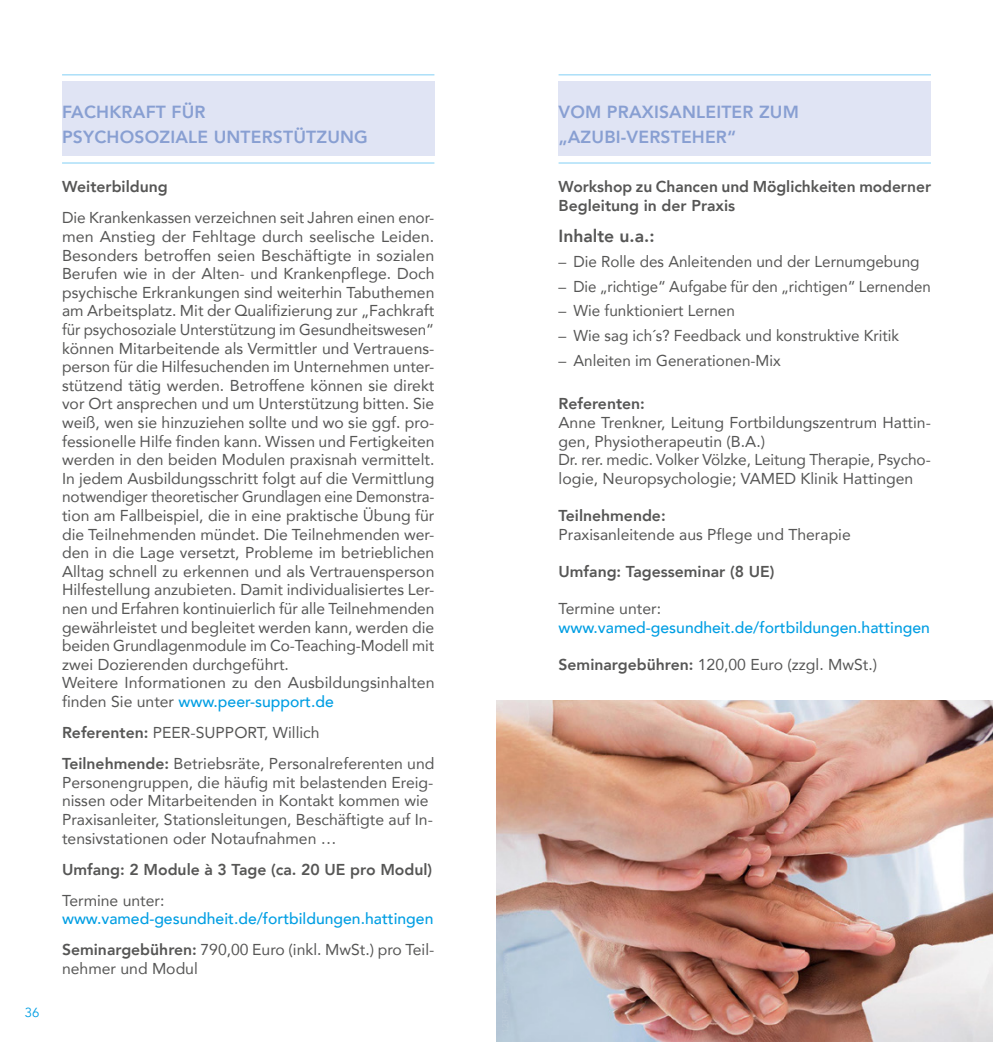
<style>
.page{position:relative;width:993px;height:1042px;background:#fff}
.page>*{position:absolute;margin:0;border:0;box-sizing:border-box;transform-origin:0 0}
.t1{font:800 17.5px/24.8px "Avenir";letter-spacing:.01em;color:#889fd2}
.t2{font:800 17.5px "Avenir";color:#565655}
.t3{font:15.75px/18.6px "Avenir";color:#565655}
.t4{font:800 15.75px/18.6px "Avenir";color:#565655}
.t5{font:500 15.75px/31px "Avenir";color:#009ee3}
.t6{font:13.12px "Avenir";color:#009ee3}
.s1{font-weight:500;color:#009ee3}
.s2{font-weight:800}
.s3{font-weight:800;color:#565655}
.s4{font-weight:400;color:#565655}
</style>
<div class="page">
<div style="left:62px;top:81px;width:372px;height:75px;background:#e0e4f4"></div>
<hr style="left:62px;top:74px;width:372px;height:1px;background:#82d0f5">
<hr style="left:62px;top:163px;width:372px;height:1px;background:#82d0f5">
<div style="left:558px;top:81px;width:372px;height:75px;background:#e0e4f4"></div>
<hr style="left:558px;top:74px;width:372px;height:1px;background:#82d0f5">
<hr style="left:558px;top:163px;width:372px;height:1px;background:#82d0f5">
<img style="left:496px;top:701px;width:496px;height:341px">
<p class="t6" style="left:25px;top:1005px;width:16px">36</p>
<p class="t1" style="left:62px;top:99px;width:307px">FACHKRAFT FÜR<br>PSYCHOSOZIALE UNTERSTÜTZUNG</p>
<p class="t4" style="left:62px;top:177px;width:107px">Weiterbildung</p>
<p class="t3" style="left:62px;top:208px;width:374px">Die Krankenkassen verzeichnen seit Jahren einen enor&shy;men Anstieg der Fehltage durch seelische Leiden.<br>Besonders betroffen seien Beschäftigte in sozialen Berufen wie in der Alten- und Krankenpflege. Doch psychische Erkrankungen sind weiterhin Tabuthemen am Arbeitsplatz. Mit der Qualifizierung zur „Fachkraft für psychosoziale Unterstützung im Gesundheitswesen“ können Mitarbeitende als Vermittler und Vertrauens&shy;person für die Hilfesuchenden im Unternehmen unter&shy;stützend tätig werden. Betroffene können sie direkt vor Ort ansprechen und um Unterstützung bitten. Sie weiß, wen sie hinzuziehen sollte und wo sie ggf. pro&shy;fessionelle Hilfe finden kann. Wissen und Fertigkeiten werden in den beiden Modulen praxisnah vermittelt.<br>In jedem Ausbildungsschritt folgt auf die Vermittlung notwendiger theoretischer Grundlagen eine Demonstra&shy;tion am Fallbeispiel, die in eine praktische Übung für die Teilnehmenden mündet. Die Teilnehmenden wer&shy;den in die Lage versetzt, Probleme im betrieblichen Alltag schnell zu erkennen und als Vertrauensperson Hilfestellung anzubieten. Damit individualisiertes Ler&shy;nen und Erfahren kontinuierlich für alle Teilnehmenden gewährleistet und begleitet werden kann, werden die beiden Grundlagenmodule im Co-Teaching-Modell mit zwei Dozierenden durchgeführt.<br>Weitere Informationen zu den Ausbildungsinhalten finden Sie unter <span class="s1">www.peer-support.de</span></p>
<p class="t3" style="left:62px;top:716px;width:374px;line-height:31px"><span class="s2">Referenten:</span> PEER-SUPPORT, Willich<br><span class="s2">Teilnehmende:</span> Betriebsräte, Personalreferenten und</p>
<p class="t3" style="left:62px;top:772px;width:373px">Personengruppen, die häufig mit belastenden Ereig&shy;nissen oder Mitarbeitenden in Kontakt kommen wie Praxisanleiter, Stationsleitungen, Beschäftigte auf In&shy;tensivstationen oder Notaufnahmen …</p>
<p class="t4" style="left:62px;top:860px;width:371px">Umfang: 2 Module à 3 Tage (ca. 20 UE pro Modul)</p>
<p class="t3" style="left:62px;top:890px;width:104px">Termine unter:</p>
<p class="t5" style="left:62px;top:902px;width:374px">www.vamed-gesundheit.de/fortbildungen.hattingen<br><span class="s3">Seminargebühren:</span> <span class="s4">790,00 Euro (inkl. MwSt.) pro Teil-</span></p>
<p class="t3" style="left:62px;top:958px;width:137px">nehmer und Modul</p>
<p class="t1" style="left:558px;top:99px;width:242px">VOM PRAXISANLEITER ZUM „AZUBI-VERSTEHER“</p>
<p class="t4" style="left:558px;top:177px;width:374px">Workshop zu Chancen und Möglichkeiten moderner<br>Begleitung in der Praxis</p>
<p class="t2" style="left:558px;top:222px;width:97px">Inhalte u.a.:</p>
<p class="t3" style="left:558px;top:251px;width:362px">– Die Rolle des Anleitenden und der Lernumgebung</p>
<p class="t3" style="left:558px;top:276px;width:373px">– Die „richtige“ Aufgabe für den „richtigen“ Lernenden</p>
<p class="t3" style="left:558px;top:301px;width:178px">– Wie funktioniert Lernen</p>
<p class="t3" style="left:558px;top:326px;width:342px">– Wie sag ich´s? Feedback und konstruktive Kritik</p>
<p class="t3" style="left:558px;top:351px;width:224px">– Anleiten im Generationen-Mix</p>
<p class="t4" style="left:558px;top:395px;width:88px">Referenten:</p>
<p class="t3" style="left:558px;top:413px;width:374px">Anne Trenkner, Leitung Fortbildungszentrum Hattin&shy;gen, Physiotherapeutin (B.A.)<br>Dr. rer. medic. Volker Völzke, Leitung Therapie, Psycho&shy;logie, Neuropsychologie; VAMED Klinik Hattingen</p>
<p class="t4" style="left:558px;top:506px;width:109px">Teilnehmende:</p>
<p class="t3" style="left:558px;top:524px;width:294px">Praxisanleitende aus Pflege und Therapie</p>
<p class="t4" style="left:558px;top:562px;width:217px">Umfang: Tagesseminar (8 UE)</p>
<p class="t3" style="left:558px;top:599px;width:104px">Termine unter:</p>
<p class="t5" style="left:558px;top:611px;width:373px">www.vamed-gesundheit.de/fortbildungen.hattingen</p>
<p class="t3" style="left:558px;top:654px;width:320px"><span class="s2">Seminargebühren:</span> 120,00 Euro (zzgl. MwSt.)</p>
</div>
